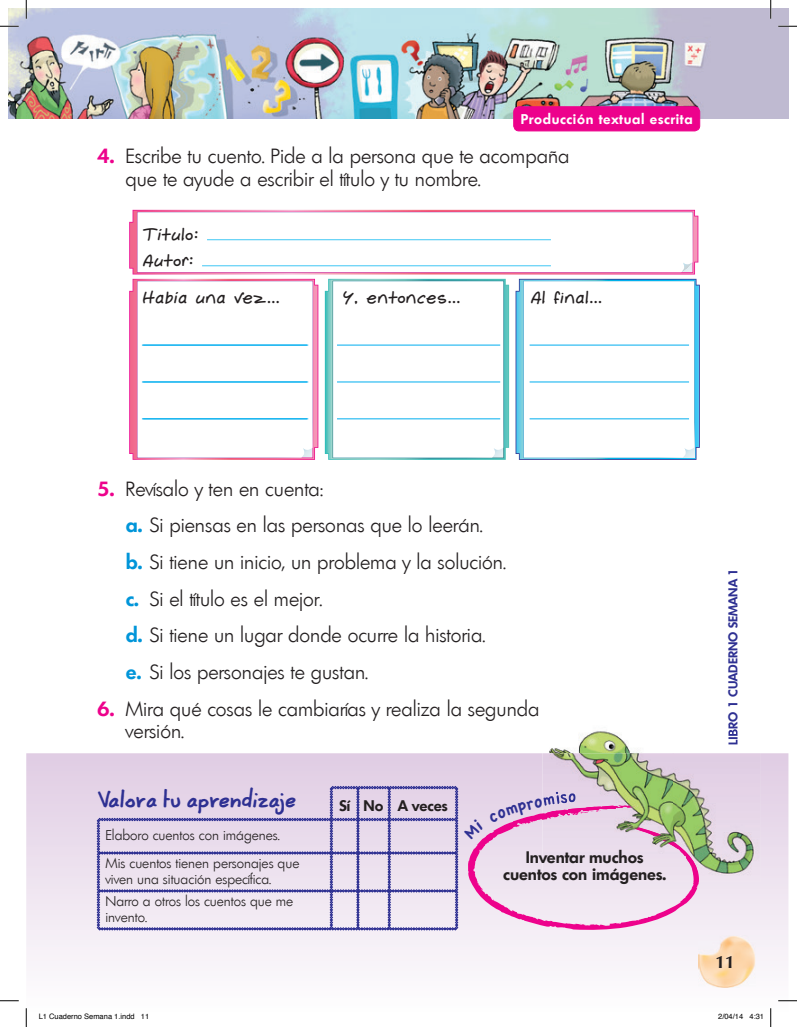
<style>
.page{position:relative;width:797px;height:1027px;background:#fff}
.page>*{position:absolute;margin:0;border:0;box-sizing:border-box;transform-origin:0 0}
.t1{font:300 20px/36.6px "Limerick";color:#231f20}
.t2{font:17.5px/26px "Gemelli";color:#231f20}
.t3{font:17.5px "Coert Schrift Dik";color:#2e3092}
.t4{font:700 17.5px "Optima";color:#231f20}
.t5{font:600 16.25px/17.5px "Limerick";color:#231f20;text-align:center}
.t6{font:600 15px "Limerick";color:#231f20}
.t7{font:300 13.75px/27.6px "Limerick";color:#231f20}
.t8{font:600 13.75px "Limerick";letter-spacing:.05em;color:#fff}
.t9{font:600 12.5px "Limerick";color:#2e3092}
.t10{font:7.5px "Helvetica";color:#000}
.s1{font-weight:600;color:#ed028c}
.s2{font-weight:600;color:#0095d9}
</style>
<div class="page">
<svg style="left:26px;top:753px;width:762px;height:265px"></svg>
<img style="left:698px;top:935px;width:57px;height:52px">
<img style="left:9px;top:9px;width:779px;height:109px">
<img style="left:549px;top:726px;width:189px;height:27px">
<img style="left:542px;top:753px;width:94px;height:38px">
<img style="left:673px;top:753px;width:87px;height:129px">
<img style="left:728px;top:726px;width:9px;height:18px">
<svg style="left:97px;top:786px;width:361px;height:144px;background:#d8cee4"></svg>
<svg style="left:130px;top:211px;width:567px;height:63px;background:#ec72a4"></svg>
<svg style="left:137px;top:212px;width:555px;height:60px"></svg>
<svg style="left:681px;top:262px;width:11px;height:10px"></svg>
<svg style="left:129px;top:279px;width:189px;height:181px"></svg>
<svg style="left:130px;top:280px;width:187px;height:179px;background:#f1779e"></svg>
<svg style="left:137px;top:281px;width:176px;height:177px"></svg>
<svg style="left:325px;top:280px;width:183px;height:179px;background:#67c5c0"></svg>
<svg style="left:332px;top:281px;width:172px;height:177px"></svg>
<svg style="left:516px;top:280px;width:183px;height:179px;background:#5ac4e6"></svg>
<svg style="left:523px;top:281px;width:171px;height:177px"></svg>
<hr style="left:143px;top:345px;width:165px;height:1px;background:#00aeef">
<hr style="left:143px;top:381px;width:165px;height:1px;background:#00aeef">
<hr style="left:143px;top:418px;width:165px;height:1px;background:#00aeef">
<hr style="left:142px;top:345px;width:165px;height:1px;background:#00aeef">
<hr style="left:142px;top:381px;width:165px;height:1px;background:#00aeef">
<hr style="left:142px;top:418px;width:165px;height:1px;background:#00aeef">
<hr style="left:337px;top:345px;width:163px;height:1px;background:#00aeef">
<hr style="left:337px;top:381px;width:163px;height:1px;background:#00aeef">
<hr style="left:337px;top:418px;width:163px;height:1px;background:#00aeef">
<hr style="left:529px;top:345px;width:160px;height:1px;background:#00aeef">
<hr style="left:529px;top:381px;width:160px;height:1px;background:#00aeef">
<hr style="left:529px;top:418px;width:160px;height:1px;background:#00aeef">
<div style="left:513px;top:107px;width:186px;height:24px;background:#ed028c;border-radius:5px"></div>
<div style="left:513px;top:106px;width:187px;height:25px;border:1px solid #ed028c;border-radius:5px"></div>
<hr style="left:207px;top:239px;width:344px;height:1px;background:#40c7f4">
<hr style="left:202px;top:265px;width:349px;height:1px;background:#40c7f4">
<svg style="left:0;top:25px;width:19px;height:2px"></svg>
<svg style="left:778px;top:25px;width:19px;height:2px"></svg>
<svg style="left:0;top:1000px;width:19px;height:1px"></svg>
<svg style="left:778px;top:1000px;width:19px;height:1px"></svg>
<svg style="left:25px;top:0;width:2px;height:19px"></svg>
<svg style="left:25px;top:1008px;width:2px;height:19px"></svg>
<svg style="left:770px;top:0;width:1px;height:19px"></svg>
<svg style="left:770px;top:1008px;width:1px;height:19px"></svg>
<svg style="left:39px;top:1013px;width:96px;height:5px"></svg>
<svg style="left:141px;top:1014px;width:7px;height:4px"></svg>
<svg style="left:718px;top:1014px;width:25px;height:4px"></svg>
<svg style="left:749px;top:1014px;width:14px;height:4px"></svg>
<svg style="left:464px;top:791px;width:237px;height:139px;background:#e1c9d7"></svg>
<p class="t8" style="left:520px;top:111px;width:173px">Producción textual escrita</p>
<p class="t1" style="left:125px;top:145px;width:445px;line-height:22.5px;text-indent:-28px"><span class="s1">4.</span> Escribe tu cuento. Pide a la persona que te acompaña que te ayude a escribir el título y tu nombre.</p>
<p class="t2" style="left:143px;top:222px;width:58px">Título:<br>Autor:</p>
<p class="t2" style="left:143px;top:285px;width:139px">Había una vez...</p>
<p class="t2" style="left:343px;top:285px;width:119px">Y, entonces...</p>
<p class="t2" style="left:531px;top:285px;width:73px">Al final...</p>
<p class="t1" style="left:126px;top:470px;width:381px;text-indent:-29px"><span class="s1">5.</span> Revísalo y ten en cuenta:<br><span class="s2">a.</span> Si piensas en las personas que lo leerán.<br><span class="s2">b.</span> Si tiene un inicio, un problema y la solución. <span class="s2">c.</span> Si el título es el mejor.<br><span class="s2">d.</span> Si tiene un lugar donde ocurre la historia.<br><span class="s2">e.</span> Si los personajes te gustan.</p>
<p class="t1" style="left:125px;top:697px;width:415px;line-height:22.5px;text-indent:-28px"><span class="s1">6.</span> Mira qué cosas le cambiarías y realiza la segunda versión.</p>
<p class="t3" style="left:98px;top:791px;width:200px">Valora tu aprendizaje</p>
<p class="t7" style="left:105px;top:821px;width:195px">Elaboro cuentos con imágenes.<br>Mis cuentos tienen personajes que</p>
<p class="t7" style="left:105px;top:868px;width:189px;line-height:21.6px">viven una situación específica.<br>Narro a otros los cuentos que me</p>
<p class="t7" style="left:105px;top:903px;width:43px">invento.</p>
<p class="t6" style="left:339px;top:796px;width:110px">Sí No A veces</p>
<p class="t5" style="left:503px;top:848px;width:164px">Inventar muchos cuentos con imágenes.</p>
<p class="t9" style="left:725px;top:745px;width:179px;rotate:-90deg">LIBRO 1 CUADERNO SEMANA 1</p>
<p class="t4" style="left:715px;top:952px;width:21px">11</p>
<p class="t10" style="left:39px;top:1011px;width:112px">L1 Cuaderno Semana 1.indd 11</p>
<p class="t10" style="left:718px;top:1011px;width:47px">2/04/14 4:31</p>
</div>
